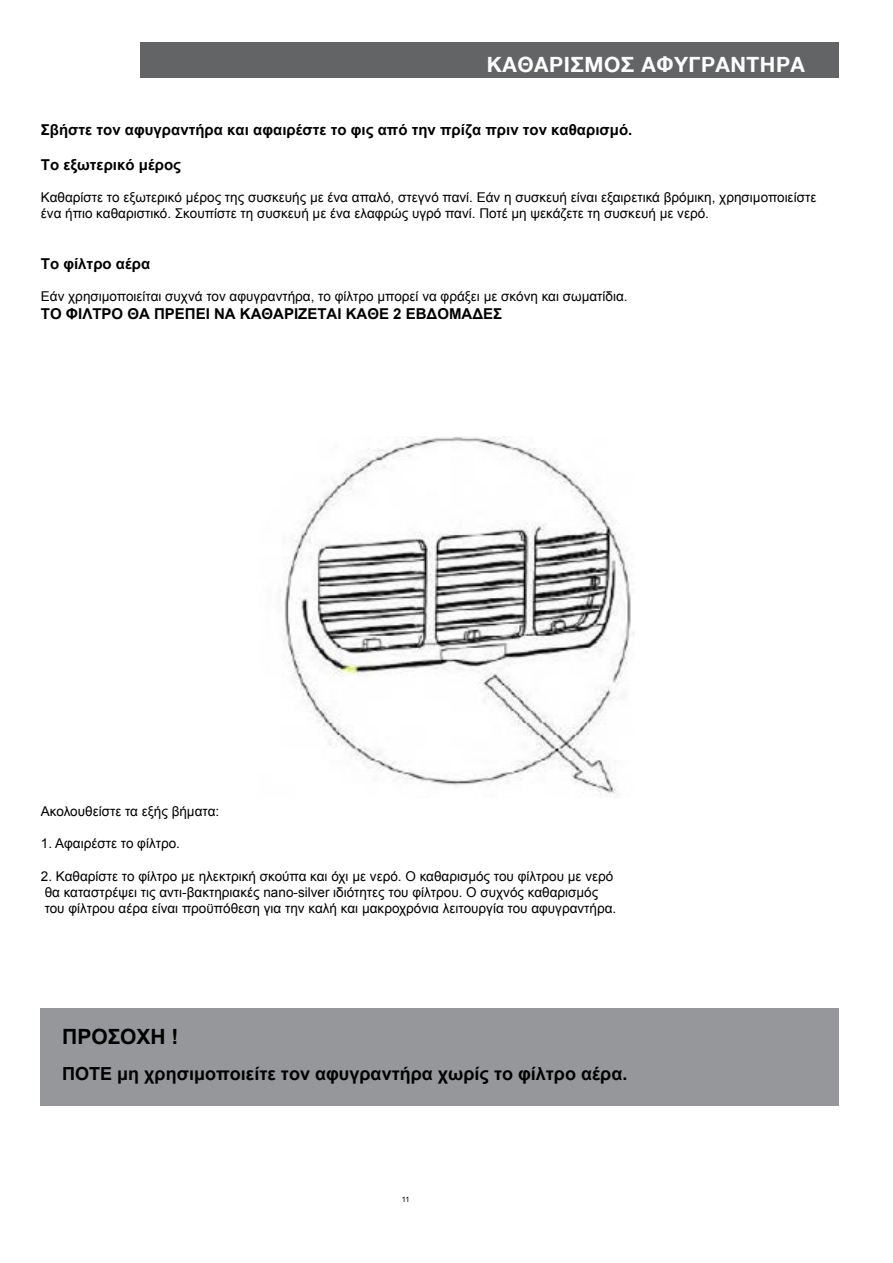
<style>
.page{position:relative;width:893px;height:1263px;background:#fff}
.page>*{position:absolute;margin:0;border:0;box-sizing:border-box;transform-origin:0 0}
.t1{font:700 21px "Helvetica Neue";letter-spacing:.025em;color:#fff}
.t2{font:700 21px "Arial";color:#000}
.t3{font:700 18px "Arial";color:#000}
.t4{font:700 15px "Arial";color:#000}
.t5{font:13.5px/16.2px "Arial";color:#000}
.t6{font:7.5px "Arial";color:#000}
</style>
<div class="page">
<div style="left:140px;top:43px;width:699px;height:35px;background:#636466"></div>
<img style="left:284px;top:436px;width:350px;height:360px">
<div style="left:41px;top:1008px;width:798px;height:97px;background:#95979a"></div>
<h1 class="t1" style="left:487px;top:48px;width:320px">ΚΑΘΑΡΙΣΜΟΣ ΑΦΥΓΡΑΝΤΗΡΑ</h1>
<p class="t4" style="left:41px;top:120px;width:593px">Σβήστε τον αφυγραντήρα και αφαιρέστε το φις από την πρίζα πριν τον καθαρισμό.</p>
<p class="t4" style="left:41px;top:154px;width:142px">Το εξωτερικό μέρος</p>
<p class="t5" style="left:41px;top:189px;width:777px">Καθαρίστε το εξωτερικό μέρος της συσκευής με ένα απαλό, στεγνό πανί. Εάν η συσκευή είναι εξαιρετικά βρόμικη, χρησιμοποιείστε ένα ήπιο καθαριστικό. Σκουπίστε τη συσκευή με ένα ελαφρώς υγρό πανί. Ποτέ μη ψεκάζετε τη συσκευή με νερό.</p>
<p class="t4" style="left:41px;top:253px;width:111px">Το φίλτρο αέρα</p>
<p class="t5" style="left:41px;top:288px;width:588px">Εάν χρησιμοποιείται συχνά τον αφυγραντήρα, το φίλτρο μπορεί να φράξει με σκόνη και σωματίδια.</p>
<p class="t4" style="left:41px;top:304px;width:463px">ΤΟ ΦΙΛΤΡΟ ΘΑ ΠΡΕΠΕΙ ΝΑ ΚΑΘΑΡΙΖΕΤΑΙ ΚΑΘΕ 2 ΕΒΔΟΜΑΔΕΣ</p>
<p class="t5" style="left:41px;top:803px;width:180px">Ακολουθείστε τα εξής βήματα:</p>
<p class="t5" style="left:41px;top:836px;width:141px">1. Αφαιρέστε το φίλτρο.</p>
<p class="t5" style="left:41px;top:868px;width:577px">2. Καθαρίστε το φίλτρο με ηλεκτρική σκούπα και όχι με νερό. Ο καθαρισμός του φίλτρου με νερό θα καταστρέψει τις αντι-βακτηριακές nano-silver ιδιότητες του φίλτρου. Ο συχνός καθαρισμός του φίλτρου αέρα είναι προϋπόθεση για την καλή και μακροχρόνια λειτουργία του αφυγραντήρα.</p>
<h1 class="t2" style="left:62px;top:1023px;width:118px">ΠΡΟΣΟΧΗ !</h1>
<h2 class="t3" style="left:62px;top:1062px;width:567px">ΠΟΤΕ μη χρησιμοποιείτε τον αφυγραντήρα χωρίς το φίλτρο αέρα.</h2>
<p class="t6" style="left:402px;top:1195px;width:9px">11</p>
</div>
